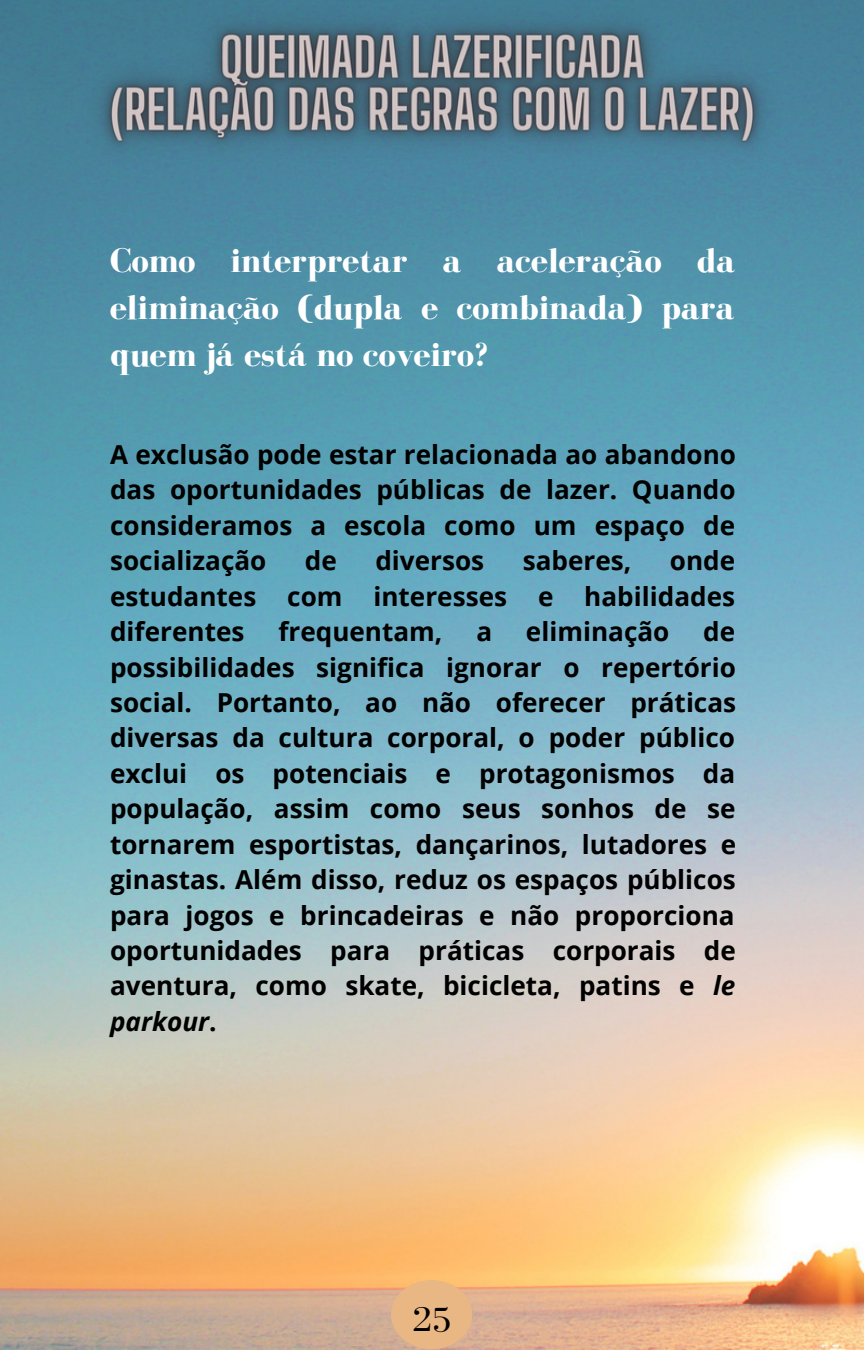
<style>
.page{position:relative;width:864px;height:1350px;background:#fff}
.page>*{position:absolute;margin:0;border:0;box-sizing:border-box;transform-origin:0 0}
.t1{font:36px "Bodoni FLF";color:#000}
.t2{font:700 35.1px/47.2px "Bodoni FLF";color:#fff;text-align:justify}
.t3{font:700 26.1px/35.6px "Open Sans";color:#000;text-align:justify}
.s1{font-style:italic}
</style>
<div class="page">
<img style="left:0;top:0;width:864px;height:1349px">
<img style="left:49px;top:0;width:767px;height:202px">
<svg style="left:391px;top:1280px;width:81px;height:69px;fill:#e9b783"></svg>
<p class="t2" style="left:110px;top:236px;width:627px">Como interpretar a aceleração da eliminação (dupla e combinada) para quem já está no coveiro?</p>
<p class="t3" style="left:110px;top:436px;width:628px">A exclusão pode estar relacionada ao abandono das oportunidades públicas de lazer. Quando consideramos a escola como um espaço de socialização</p>
<p class="t3" style="left:110px;top:542px;width:627px;text-indent:560px">onde estudantes com interesses e habilidades diferentes</p>
<p class="t3" style="left:305px;top:542px;width:33px">de</p>
<p class="t3" style="left:375px;top:542px;width:110px">diversos</p>
<p class="t3" style="left:523px;top:542px;width:110px">saberes,</p>
<p class="t3" style="left:278px;top:613px;width:166px">frequentam,</p>
<p class="t3" style="left:476px;top:613px;width:17px">a</p>
<p class="t3" style="left:526px;top:613px;width:145px">eliminação</p>
<p class="t3" style="left:110px;top:613px;width:628px;text-indent:593px">de possibilidades significa ignorar o repertório social. Portanto, ao não oferecer práticas diversas da cultura corporal, o poder público exclui os potenciais e protagonismos da população, assim como seus sonhos de se tornarem esportistas, dançarinos, lutadores e ginastas. Além disso, reduz os espaços públicos para jogos e brincadeiras e não proporciona oportunidades para práticas corporais de aventura, como skate, bicicleta, patins e <span class="s1">le parkour</span>.</p>
<p class="t1" style="left:413px;top:1299px;width:40px">25</p>
</div>
